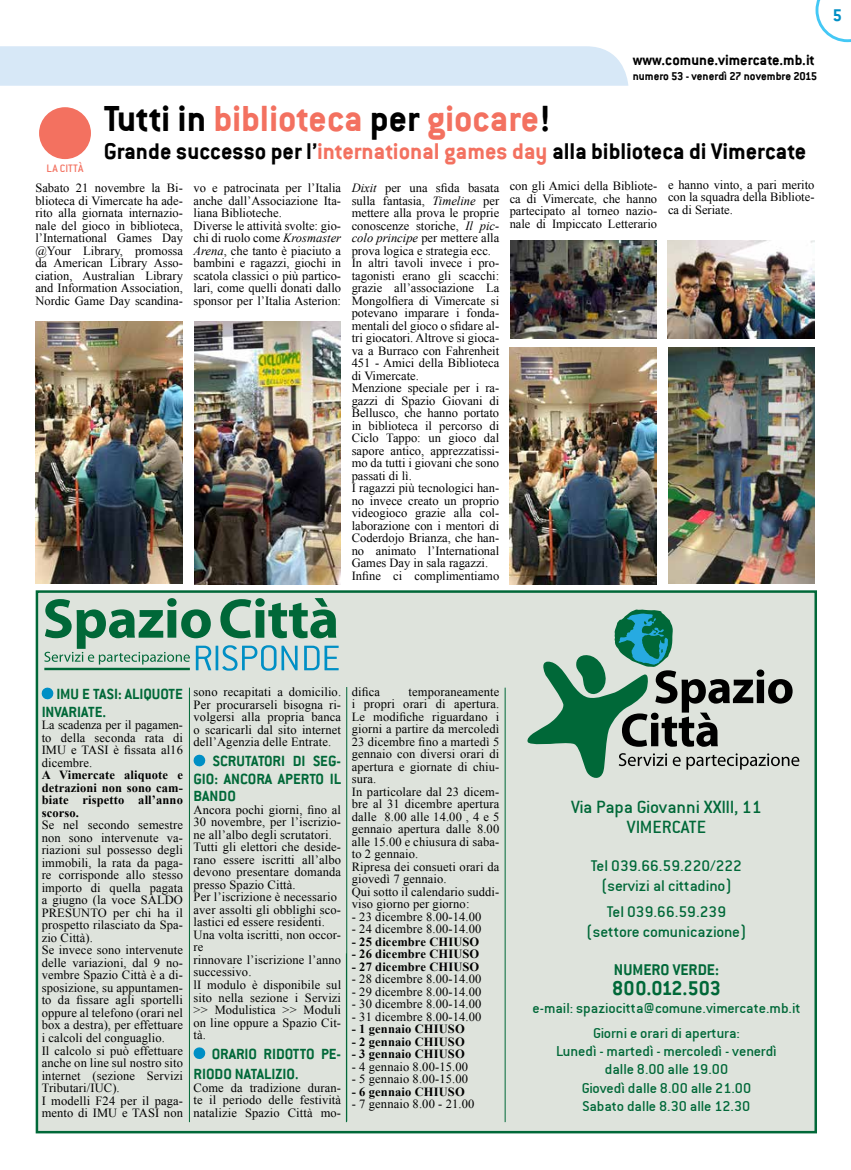
<style>
.page{position:relative;width:851px;height:1170px;background:#fff}
.page>*{position:absolute;margin:0;border:0;box-sizing:border-box;transform-origin:0 0}
.t1{font:700 40px "Conduit ITC";color:#f37160}
.t2{font:700 25px "Conduit ITC";color:#000}
.t3{font:700 22px "Conduit ITC";letter-spacing:-.005em;color:#006838}
.t4{font:19.62px/19.4px "Conduit ITC";color:#006838;text-align:center}
.t5{font:700 18.75px "Conduit ITC";color:#008fc5}
.t6{font:17.12px/19.4px "Conduit ITC";color:#006838;text-align:center}
.t7{font:700 17.12px "Conduit ITC";color:#006838}
.t8{font:700 16.25px/17.5px "Conduit ITC";color:#006838}
.t9{font:700 16.25px "Conduit ITC";color:#000}
.t10{font:15.88px/18.1px "Conduit ITC";color:#006838;text-align:center}
.t11{font:12.5px/12.5px "Times New Roman";letter-spacing:.01em;color:#000;text-align:justify}
.t12{font:700 12.5px/12.5px "Times New Roman";letter-spacing:.01em;color:#000;text-align:justify}
.t13{font:700 12.5px "Conduit ITC";color:#000}
.t14{font:11.88px "Conduit ITC";color:#f37160}
.s1{color:#000}
.s2{color:#f37160}
.s3{font-style:italic}
</style>
<div class="page">
<div style="left:0;top:46px;width:628px;height:40px;background:#d7e8f7"></div>
<svg style="left:815px;top:0;width:35px;height:42px"></svg>
<div style="left:36px;top:590px;width:780px;height:543px;background:#dee3dc;border:2px solid #006838"></div>
<svg style="left:41px;top:687px;width:12px;height:12px"></svg>
<hr style="left:189px;top:687px;width:1px;height:434px;background:#006838">
<hr style="left:504px;top:687px;width:1px;height:434px;background:#006838">
<svg style="left:44px;top:598px;width:294px;height:72px"></svg>
<hr style="left:44px;top:667px;width:146px;height:3px;background:#006838">
<svg style="left:527px;top:609px;width:272px;height:169px"></svg>
<svg style="left:193px;top:754px;width:12px;height:12px"></svg>
<svg style="left:193px;top:1047px;width:12px;height:12px"></svg>
<hr style="left:346px;top:687px;width:1px;height:434px;background:#006838">
<div style="left:39px;top:107px;width:52px;height:52px;background:#f37160;border-radius:50%"></div>
<img style="left:35px;top:321px;width:148px;height:262px">
<img style="left:668px;top:347px;width:146px;height:237px">
<img style="left:194px;top:321px;width:146px;height:264px">
<img style="left:509px;top:347px;width:147px;height:237px">
<img style="left:510px;top:240px;width:146px;height:98px">
<img style="left:667px;top:240px;width:147px;height:98px">
<h3 class="t9" style="left:632px;top:51px;width:183px">www.comune.vimercate.mb.it</h3>
<p class="t13" style="left:632px;top:69px;width:186px">numero 53 - venerdì 27 novembre 2015</p>
<h1 class="t1" style="left:104px;top:95px;width:448px"><span class="s1">Tutti in</span> biblioteca <span class="s1">per</span> giocare<span class="s1">!</span></h1>
<h2 class="t2" style="left:104px;top:136px;width:704px">Grande successo per l’<span class="s2">international games day</span> alla biblioteca di Vimercate</h2>
<p class="t14" style="left:47px;top:162px;width:38px">LA CITTà</p>
<p class="t11" style="left:35px;top:181px;width:149px">Sabato 21 novembre la Bi&shy;blioteca di Vimercate ha ade&shy;rito alla giornata internazio&shy;nale del gioco in biblioteca, l’International Games Day @Your Library, promossa da American Library Asso&shy;ciation, Australian Library and Information Association, Nordic Game Day scandina-</p>
<p class="t11" style="left:193px;top:181px;width:149px;text-align:left">vo e patrocinata per l’Italia anche dall’Associazione Ita&shy;liana Biblioteche.<br>Diverse le attività svolte: gio&shy;chi di ruolo come <span class="s3">Krosmaster<br>Arena</span>, che tanto è piaciuto a bambini e ragazzi, giochi in scatola classici o più partico&shy;lari, come quelli donati dallo sponsor per l’Italia Asterion:</p>
<p class="t11" style="left:351px;top:181px;width:149px;text-align:left"><span class="s3">Dixit</span> per una sfida basata sulla fantasia, <span class="s3">Timeline</span> per mettere alla prova le proprie conoscenze storiche, <span class="s3">Il pic&shy;colo principe</span> per mettere alla prova logica e strategia ecc.<br>In altri tavoli invece i pro&shy;tagonisti erano gli scacchi: grazie all’associazione La<br>Mongolfiera di Vimercate si potevano imparare i fonda&shy;mentali del gioco o sfidare al&shy;tri giocatori. Altrove si gioca&shy;va a Burraco con Fahrenheit<br>451 - Amici della Biblioteca di Vimercate.<br>Menzione speciale per i ra&shy;gazzi di Spazio Giovani di<br>Bellusco, che hanno portato in biblioteca il percorso di<br>Ciclo Tappo: un gioco dal sapore antico, apprezzatissi&shy;mo da tutti i giovani che sono passati di lì.<br>I ragazzi più tecnologici han&shy;no invece creato un proprio videogioco grazie alla col&shy;laborazione con i mentori di<br>Coderdojo Brianza, che han&shy;no animato l’International<br>Games Day in sala ragazzi.<br>Infine ci complimentiamo</p>
<p class="t11" style="left:509px;top:180px;width:149px">con gli Amici della Bibliote&shy;ca di Vimercate, che hanno partecipato al torneo nazio&shy;nale di Impiccato Letterario</p>
<p class="t11" style="left:668px;top:178px;width:148px">e hanno vinto, a pari merito con la squadra della Bibliote&shy;ca di Seriate.</p>
<h3 class="t5" style="left:832px;top:4px;width:11px">5</h3>
<h3 class="t8" style="left:42px;top:685px;width:141px;text-indent:15px">IMU E TASI: ALIQUOTE<br>INVARIATE.</h3>
<p class="t11" style="left:42px;top:718px;width:143px">La scadenza per il pagamen&shy;to della seconda rata di IMU e TASI è fissata al16 dicembre.</p>
<p class="t12" style="left:42px;top:768px;width:143px">A Vimercate aliquote e detrazioni non sono cam&shy;biate rispetto all’anno scorso.</p>
<p class="t11" style="left:42px;top:818px;width:143px;text-align:left">Se nel secondo semestre non sono intervenute va&shy;riazioni sul possesso degli immobili, la rata da paga&shy;re corrisponde allo stesso importo di quella pagata a giugno (la voce SALDO<br>PRESUNTO per chi ha il prospetto rilasciato da Spa&shy;zio Città).<br>Se invece sono intervenute delle variazioni, dal 9 no&shy;vembre Spazio Città è a di&shy;sposizione, su appuntamen&shy;to da fissare agli sportelli oppure al telefono (orari nel box a destra), per effettuare i calcoli del conguaglio.<br>Il calcolo si può effettuare anche on line sul nostro sito internet (sezione Servizi<br>Tributari/IUC).<br>I modelli F24 per il paga&shy;mento di IMU e TASI non</p>
<p class="t11" style="left:193px;top:685px;width:149px">sono recapitati a domicilio.<br>Per procurarseli bisogna ri&shy;volgersi alla propria banca o scaricarli dal sito internet dell’Agenzia delle Entrate.</p>
<h3 class="t8" style="left:193px;top:752px;width:149px;text-align:justify;text-indent:19px">SCRUTATORI DI SEG-GIO: ANCORA APERTO IL BANDO</h3>
<p class="t11" style="left:193px;top:803px;width:149px;text-align:left">Ancora pochi giorni, fino al<br>30 novembre, per l’iscrizio&shy;ne all’albo degli scrutatori.<br>Tutti gli elettori che deside&shy;rano essere iscritti all’albo devono presentare domanda presso Spazio Città.<br>Per l’iscrizione è necessario aver assolti gli obblighi sco&shy;lastici ed essere residenti.<br>Una volta iscritti, non occor&shy;re<br>rinnovare l’iscrizione l’anno successivo.<br>lI modulo è disponibile sul sito nella sezione i Servizi &gt;&gt; Modulistica &gt;&gt; Moduli on line oppure a Spazio Cit&shy;tà.</p>
<h3 class="t8" style="left:193px;top:1043px;width:149px;line-height:20px;text-indent:18px">ORARIO RIDOTTO PE-<br>RIODO NATALIZIO.</h3>
<p class="t11" style="left:193px;top:1080px;width:149px">Come da tradizione duran&shy;te il periodo delle festività natalizie Spazio Città mo-</p>
<p class="t11" style="left:352px;top:685px;width:30px">difica</p>
<p class="t11" style="left:352px;top:685px;width:149px;text-align:left;text-indent:57px">temporaneamente i propri orari di apertura.<br>Le modifiche riguardano i giorni a partire da mercoledì<br>23 dicembre fino a martedì 5 gennaio con diversi orari di apertura e giornate di chiu&shy;sura.<br>In particolare dal 23 dicem&shy;bre al 31 dicembre apertura dalle 8.00 alle 14.00 , 4 e 5 gennaio apertura dalle 8.00 alle 15.00 e chiusura di saba&shy;to 2 gennaio.<br>Ripresa dei consueti orari da giovedì 7 gennaio.<br>Qui sotto il calendario suddi&shy;viso giorno per giorno:</p>
<p class="t11" style="left:352px;top:910px;width:131px">- 23 dicembre 8.00-14.00</p>
<p class="t11" style="left:352px;top:922px;width:131px">- 24 dicembre 8.00-14.00</p>
<p class="t12" style="left:352px;top:935px;width:129px">- 25 dicembre CHIUSO</p>
<p class="t12" style="left:352px;top:947px;width:129px">- 26 dicembre CHIUSO</p>
<p class="t12" style="left:352px;top:960px;width:129px">- 27 dicembre CHIUSO</p>
<p class="t11" style="left:352px;top:972px;width:131px">- 28 dicembre 8.00-14.00</p>
<p class="t11" style="left:352px;top:985px;width:131px">- 29 dicembre 8.00-14.00</p>
<p class="t11" style="left:352px;top:997px;width:131px">- 30 dicembre 8.00-14.00</p>
<p class="t11" style="left:352px;top:1010px;width:131px">- 31 dicembre 8.00-14.00</p>
<p class="t12" style="left:352px;top:1022px;width:114px">- 1 gennaio CHIUSO</p>
<p class="t12" style="left:352px;top:1035px;width:114px">- 2 gennaio CHIUSO</p>
<p class="t12" style="left:352px;top:1047px;width:114px">- 3 gennaio CHIUSO</p>
<p class="t11" style="left:352px;top:1060px;width:118px">- 4 gennaio 8.00-15.00</p>
<p class="t11" style="left:352px;top:1072px;width:118px">- 5 gennaio 8.00-15.00</p>
<p class="t12" style="left:352px;top:1085px;width:114px">- 6 gennaio CHIUSO</p>
<p class="t11" style="left:352px;top:1097px;width:124px">- 7 gennaio 8.00 - 21.00</p>
<h3 class="t4" style="left:571px;top:797px;width:192px">Via Papa Giovanni XXIII, 11<br>VIMERCATE</h3>
<h3 class="t6" style="left:591px;top:856px;width:152px">Tel 039.66.59.220/222 (servizi al cittadino)</h3>
<h3 class="t6" style="left:586px;top:901px;width:161px">Tel 039.66.59.239 (settore comunicazione)</h3>
<h3 class="t7" style="left:614px;top:959px;width:106px">NUMERO VERDE:</h3>
<h3 class="t3" style="left:612px;top:974px;width:110px">800.012.503</h3>
<p class="t10" style="left:532px;top:995px;width:269px;line-height:25.1px">e-mail: spaziocitta@comune.vimercate.mb.it<br>Giorni e orari di apertura:</p>
<p class="t10" style="left:556px;top:1041px;width:222px">Lunedì - martedì - mercoledì - venerdì dalle 8.00 alle 19.00<br>Giovedì dalle 8.00 alle 21.00<br>Sabato dalle 8.30 alle 12.30</p>
</div>
